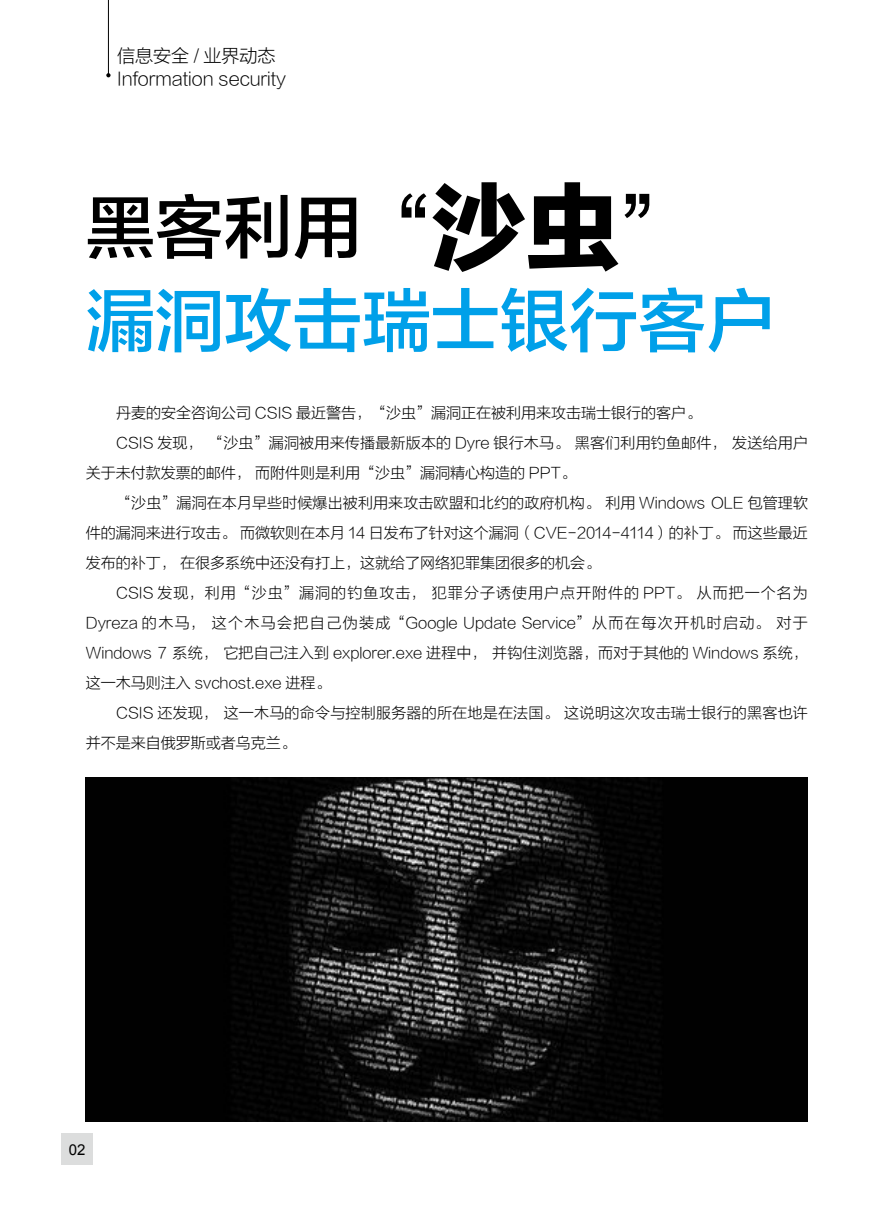
<style>
.page{position:relative;width:893px;height:1212px;background:#fff}
.page>*{position:absolute;margin:0;border:0;box-sizing:border-box;transform-origin:0 0}
.t1{font:69px "FZLTZHK GBK1 0";color:#00a0e9}
.t2{font:69px "FZLTZHK GBK1 0";color:#000}
.t3{font:18px/22.8px "FZLTXHK GBK1 0";color:#000}
.t4{font:15px "FZLTXHK GBK1 0";color:#000}
.t5{font:15px "FZLTXHK GBK1 0";letter-spacing:.09em;color:#000}
.t6{font:15px "FZLTXHK GBK1 0";letter-spacing:.07em;color:#000}
.t7{font:15px "Arial";color:#000}
.s1{font-family:"FZLTTHK GBK1 0";font-size:94.5px}
</style>
<div class="page">
<img style="left:85px;top:777px;width:723px;height:344px">
<div style="left:61px;top:1133px;width:32px;height:32px;background:#dcdddd"></div>
<hr style="left:108px;top:0;width:1px;height:75px;background:#000">
<svg style="left:106px;top:73px;width:5px;height:4px"></svg>
<p class="t3" style="left:117px;top:45px;width:170px">信息安全 / 业界动态<br>Information security</p>
<h1 class="t2" style="left:86px;top:189px;width:604px">黑客利用“<span class="s1">沙虫</span>”</h1>
<h1 class="t1" style="left:86px;top:283px;width:691px">漏洞攻击瑞士银行客户</h1>
<p class="t4" style="left:116px;top:405px;width:586px">丹麦的安全咨询公司 CSIS 最近警告，“沙虫”漏洞正在被利用来攻击瑞士银行的客户。</p>
<p class="t4" style="left:116px;top:435px;width:693px">CSIS 发现， “沙虫”漏洞被用来传播最新版本的 Dyre 银行木马。 黑客们利用钓鱼邮件， 发送给用户</p>
<p class="t4" style="left:86px;top:465px;width:491px">关于未付款发票的邮件， 而附件则是利用“沙虫”漏洞精心构造的 PPT。</p>
<p class="t4" style="left:116px;top:495px;width:693px">“沙虫”漏洞在本月早些时候爆出被利用来攻击欧盟和北约的政府机构。 利用 Windows OLE 包管理软</p>
<p class="t4" style="left:86px;top:525px;width:723px">件的漏洞来进行攻击。 而微软则在本月 14 日发布了针对这个漏洞（CVE-2014-4114）的补丁。 而这些最近</p>
<p class="t4" style="left:86px;top:555px;width:516px">发布的补丁， 在很多系统中还没有打上，这就给了网络犯罪集团很多的机会。</p>
<p class="t6" style="left:116px;top:585px;width:693px">CSIS 发现，利用“沙虫”漏洞的钓鱼攻击， 犯罪分子诱使用户点开附件的 PPT。 从而把一个名为</p>
<p class="t5" style="left:86px;top:615px;width:723px">Dyreza 的木马， 这个木马会把自己伪装成“Google Update Service”从而在每次开机时启动。 对于</p>
<p class="t4" style="left:86px;top:645px;width:723px">Windows 7 系统， 它把自己注入到 explorer.exe 进程中， 并钩住浏览器，而对于其他的 Windows 系统，</p>
<p class="t4" style="left:86px;top:675px;width:246px">这一木马则注入 svchost.exe 进程。</p>
<p class="t4" style="left:116px;top:705px;width:693px">CSIS 还发现， 这一木马的命令与控制服务器的所在地是在法国。 这说明这次攻击瑞士银行的黑客也许</p>
<p class="t4" style="left:86px;top:735px;width:212px">并不是来自俄罗斯或者乌克兰。</p>
<p class="t7" style="left:69px;top:1139px;width:18px">02</p>
</div>
